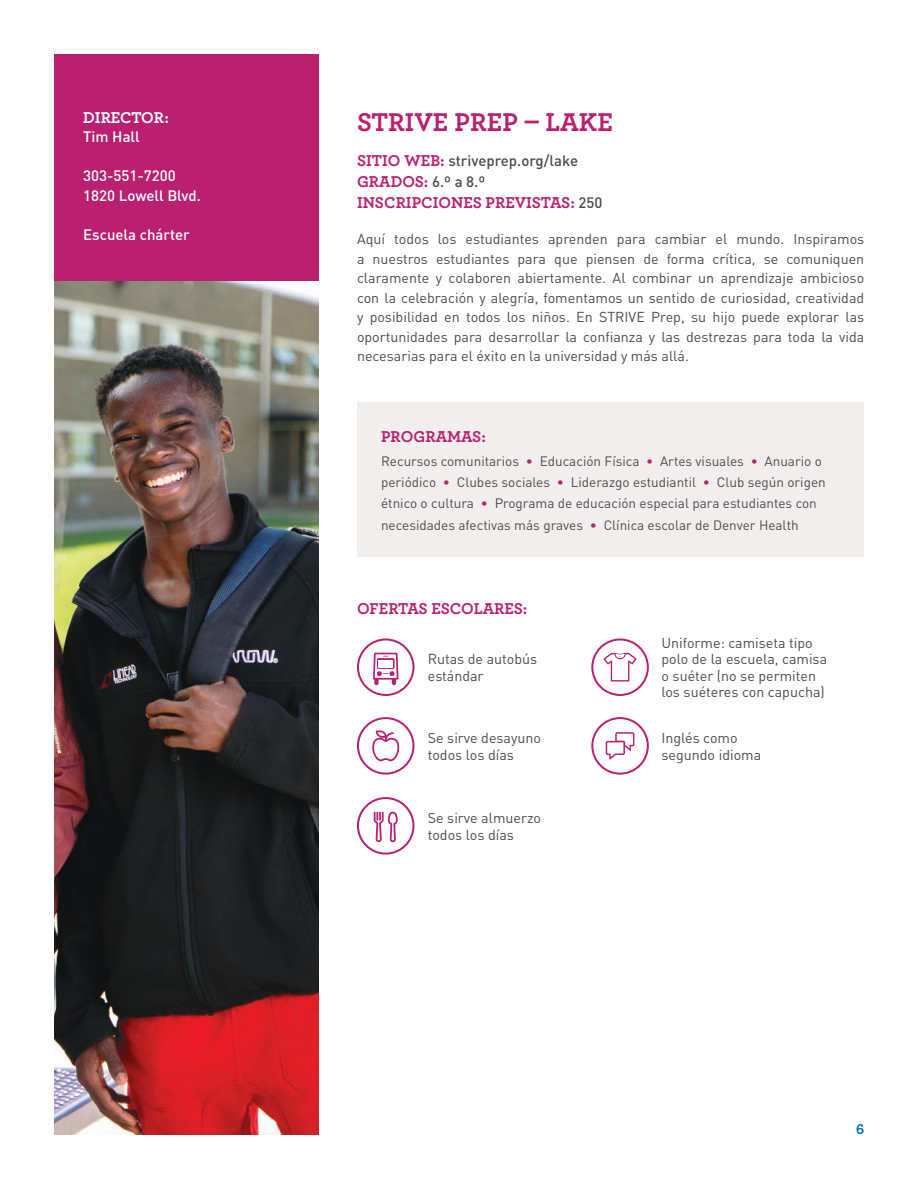
<style>
.page{position:relative;width:918px;height:1188px;background:#fff}
.page>*{position:absolute;margin:0;border:0;box-sizing:border-box;transform-origin:0 0}
.t1{font:700 27px "Archer Pro";color:#ba206f}
.t2{font:700 16.5px/21px "Archer Pro";color:#ba206f}
.t3{font:700 16.5px "Archer Pro";color:#fff}
.t4{font:500 15px/19.5px "DIN Pro";color:#fff}
.t5{font:500 15px "DIN Pro";color:#4e4b4c}
.t6{font:700 15px "Archer Pro";color:#0072bc}
.t7{font:14.25px/16.5px "DIN Pro";color:#4e4b4c}
.t8{font:13.5px/21px "DIN Pro";color:#4e4b4c}
.s1{font-family:"Archer Pro";font-weight:700;font-size:16.5px;color:#ba206f}
.s2{font-family:"DIN Pro";font-weight:500;font-size:15px;color:#4e4b4c}
.s3{color:#ba206f}
</style>
<div class="page">
<img style="left:54px;top:281px;width:265px;height:853px">
<div style="left:54px;top:54px;width:265px;height:227px;background:#ba206f"></div>
<div style="left:357px;top:402px;width:507px;height:154px;background:#f0efee"></div>
<svg style="left:357px;top:638px;width:58px;height:58px"></svg>
<svg style="left:359px;top:640px;width:54px;height:54px"></svg>
<div style="left:379px;top:660px;width:14px;height:7px;background:#fff"></div>
<svg style="left:357px;top:717px;width:58px;height:58px"></svg>
<svg style="left:359px;top:719px;width:54px;height:54px"></svg>
<svg style="left:591px;top:638px;width:58px;height:58px"></svg>
<svg style="left:593px;top:640px;width:54px;height:54px"></svg>
<svg style="left:357px;top:797px;width:58px;height:58px"></svg>
<svg style="left:359px;top:799px;width:54px;height:54px"></svg>
<svg style="left:591px;top:717px;width:58px;height:58px"></svg>
<svg style="left:593px;top:719px;width:54px;height:54px"></svg>
<p class="t3" style="left:83px;top:104px;width:87px">DIRECTOR:</p>
<p class="t4" style="left:83px;top:127px;width:58px">Tim Hall</p>
<p class="t4" style="left:83px;top:166px;width:119px">303-551-7200<br>1820 Lowell Blvd.</p>
<p class="t4" style="left:83px;top:224px;width:108px">Escuela chárter</p>
<h1 class="t1" style="left:357px;top:101px;width:257px">STRIVE PREP – LAKE</h1>
<p class="t5" style="left:357px;top:150px;width:223px"><span class="s1">SITIO WEB:</span> striveprep.org/lake</p>
<p class="t2" style="left:357px;top:170px;width:247px">GRADOS: <span class="s2">6.º a 8.º<br></span>INSCRIPCIONES PREVISTAS: <span class="s2">250</span></p>
<p class="t7" style="left:357px;top:229px;width:509px;line-height:19.5px;text-align:justify">Aquí todos los estudiantes aprenden para cambiar el mundo. Inspiramos a nuestros estudiantes para que piensen de forma crítica, se comuniquen claramente y colaboren abiertamente. Al combinar un aprendizaje ambicioso con la celebración y alegría, fomentamos un sentido de curiosidad, creatividad y posibilidad en todos los niños. En STRIVE Prep, su hijo puede explorar las oportunidades para desarrollar la confianza y las destrezas para toda la vida necesarias para el éxito en la universidad y más allá.</p>
<p class="t2" style="left:381px;top:425px;width:106px">PROGRAMAS:</p>
<p class="t8" style="left:381px;top:451px;width:446px">Recursos comunitarios <span class="s3">•</span> Educación Física <span class="s3">•</span> Artes visuales <span class="s3">•</span> Anuario o periódico <span class="s3">•</span> Clubes sociales <span class="s3">•</span> Liderazgo estudiantil <span class="s3">•</span> Club según origen étnico o cultura <span class="s3">•</span> Programa de educación especial para estudiantes con necesidades afectivas más graves <span class="s3">•</span> Clínica escolar de Denver Health</p>
<p class="t2" style="left:357px;top:597px;width:172px">OFERTAS ESCOLARES:</p>
<p class="t7" style="left:428px;top:650px;width:111px">Rutas de autobús estándar</p>
<p class="t7" style="left:428px;top:729px;width:115px">Se sirve desayuno todos los días</p>
<p class="t7" style="left:428px;top:809px;width:115px">Se sirve almuerzo todos los días</p>
<p class="t7" style="left:662px;top:634px;width:167px">Uniforme: camiseta tipo polo de la escuela, camisa o suéter (no se permiten los suéteres con capucha)</p>
<p class="t7" style="left:662px;top:729px;width:101px">Inglés como segundo idioma</p>
<p class="t6" style="left:856px;top:1117px;width:9px">6</p>
</div>
